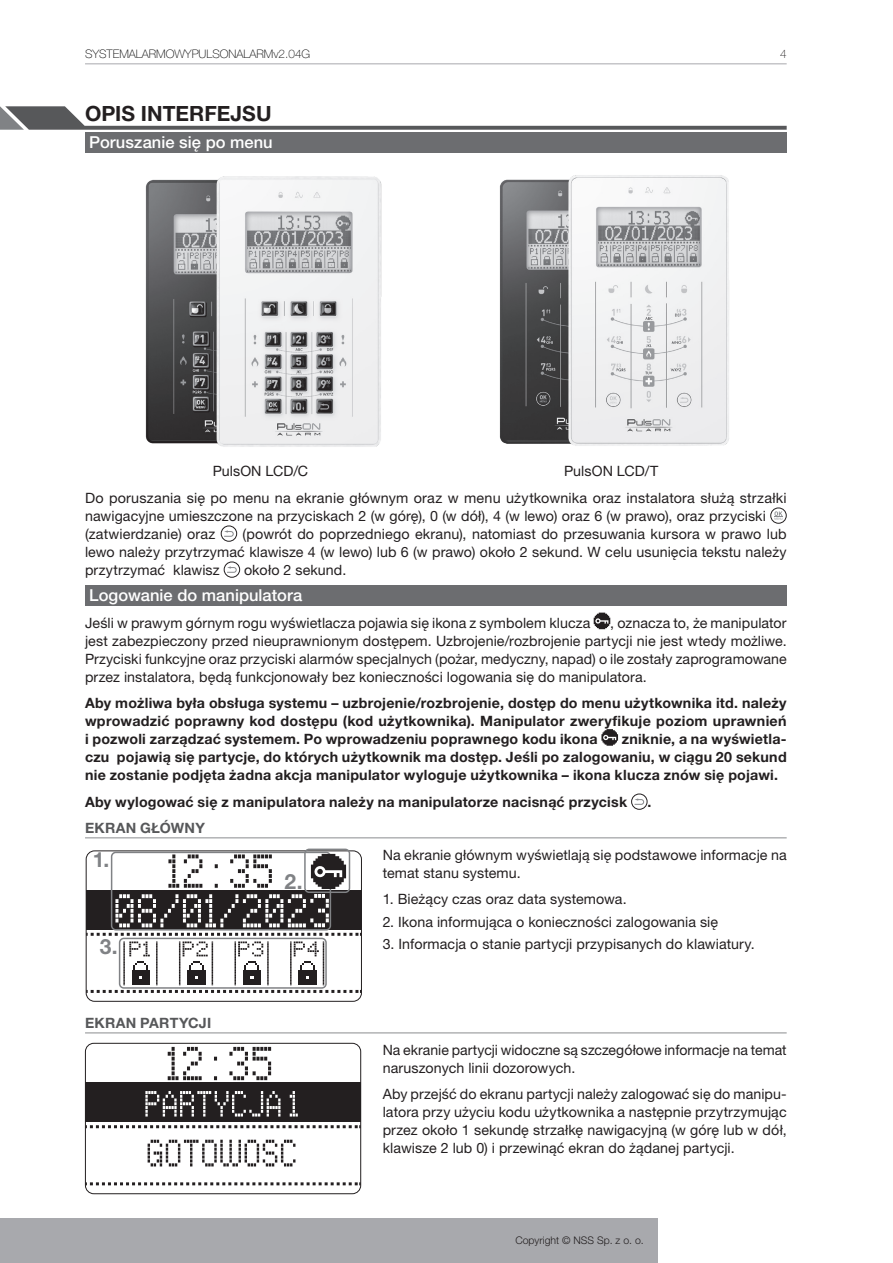
<style>
.page{position:relative;width:893px;height:1263px;background:#fff}
.page>*{position:absolute;margin:0;border:0;box-sizing:border-box;transform-origin:0 0}
.Pogrubienia{font:700 21px "Helvetica Neue LT Pro";color:#231f20}
.Rozdzial{font:700 21px "Helvetica Neue LT Pro";color:#808285}
.Pogrubienia-2{font:500 16.5px "Helvetica Neue LT Pro";letter-spacing:.005em;color:#fff}
.t1{font:14.25px/18px "Helvetica Neue LT Pro";letter-spacing:.005em;color:#231f20}
.t2{font:700 14.25px/18px "Helvetica Neue LT Pro";letter-spacing:.015em;color:#231f20;text-align:justify}
.Heading_2{font:700 14.25px "Helvetica Neue LT Pro";letter-spacing:.015em;color:#57585a}
.t3{font:100 11.85px "Helvetica Neue LT Pro";color:#231f20}
.t4{font:300 10.5px "Helvetica Neue LT Pro";color:#231f20}
</style>
<div class="page">
<div style="left:0;top:1218px;width:658px;height:45px;background:#a8a9ad"></div>
<hr style="left:85px;top:63px;width:702px;height:1px;background:#a8a9ad">
<div style="left:85px;top:132px;width:702px;height:21px;background:#6c6d70"></div>
<div style="left:85px;top:585px;width:702px;height:21px;background:#6c6d70"></div>
<hr style="left:85px;top:837px;width:702px;height:1px;background:#8a8c8f">
<hr style="left:85px;top:1032px;width:702px;height:1px;background:#8a8c8f">
<div style="left:770px;top:507px;width:17px;height:17px;border:1px solid #231f20;border-radius:50%"></div>
<svg style="left:774px;top:511px;width:8px;height:9px"></svg>
<div style="left:221px;top:525px;width:16px;height:17px;border:1px solid #231f20;border-radius:50%"></div>
<svg style="left:224px;top:530px;width:10px;height:7px"></svg>
<div style="left:224px;top:561px;width:16px;height:17px;border:1px solid #231f20;border-radius:50%"></div>
<svg style="left:227px;top:566px;width:10px;height:7px"></svg>
<svg style="left:594px;top:613px;width:16px;height:16px"></svg>
<svg style="left:601px;top:729px;width:17px;height:17px"></svg>
<div style="left:631px;top:793px;width:16px;height:17px;border:1px solid #231f20;border-radius:50%"></div>
<svg style="left:634px;top:798px;width:10px;height:7px"></svg>
<img style="left:499px;top:179px;width:65px;height:265px">
<img style="left:145px;top:179px;width:66px;height:265px">
<img style="left:564px;top:175px;width:165px;height:271px">
<img style="left:211px;top:176px;width:171px;height:271px">
<svg style="left:168px;top:1047px;width:34px;height:33px"></svg>
<svg style="left:214px;top:1076px;width:3px;height:4px"></svg>
<svg style="left:229px;top:1047px;width:42px;height:33px"></svg>
<svg style="left:89px;top:1125px;width:269px;height:3px"></svg>
<svg style="left:89px;top:1182px;width:269px;height:3px"></svg>
<div style="left:85px;top:1083px;width:276px;height:39px;background:#231f20"></div>
<svg style="left:145px;top:1091px;width:135px;height:25px"></svg>
<svg style="left:290px;top:1091px;width:8px;height:25px"></svg>
<svg style="left:148px;top:1140px;width:147px;height:26px"></svg>
<div style="left:85px;top:1043px;width:276px;height:151px;border:1px solid #231f20;border-radius:8px"></div>
<svg style="left:0;top:106px;width:787px;height:24px"></svg>
<div style="left:86px;top:890px;width:275px;height:39px;background:#231f20"></div>
<svg style="left:90px;top:933px;width:269px;height:60px"></svg>
<div style="left:86px;top:850px;width:276px;height:152px;border:1px solid #231f20;border-radius:8px"></div>
<div style="left:111px;top:852px;width:220px;height:78px;border:2px solid #808285;border-radius:4px"></div>
<div style="left:304px;top:848px;width:46px;height:45px;border:2px solid #808285;border-radius:4px"></div>
<svg style="left:115px;top:854px;width:231px;height:73px"></svg>
<p class="Pogrubienia" style="left:85px;top:101px;width:188px">OPIS INTERFEJSU</p>
<p class="Pogrubienia-2" style="left:89px;top:132px;width:185px">Poruszanie się po menu</p>
<p class="t3" style="left:780px;top:47px;width:8px">4</p>
<p class="t1" style="left:213px;top:462px;width:97px">PulsON LCD/C</p>
<p class="t1" style="left:564px;top:462px;width:96px">PulsON LCD/T</p>
<p class="t1" style="left:85px;top:488px;width:703px">Do poruszania się po menu na ekranie głównym oraz w menu użytkownika oraz instalatora służą strzałki nawigacyjne umieszczone na przyciskach 2 (w górę), 0 (w dół), 4 (w lewo) oraz 6 (w prawo), oraz przyciski (zatwierdzanie) oraz</p>
<p class="t1" style="left:85px;top:524px;width:703px;text-align:justify;text-indent:158px">(powrót do poprzedniego ekranu), natomiast do przesuwania kursora w prawo lub lewo należy przytrzymać klawisze 4 (w lewo) lub 6 (w prawo) około 2 sekund. W celu usunięcia tekstu należy przytrzymać klawisz</p>
<p class="t1" style="left:244px;top:560px;width:104px">około 2 sekund.</p>
<p class="Pogrubienia-2" style="left:89px;top:585px;width:214px">Logowanie do manipulatora</p>
<p class="t1" style="left:85px;top:613px;width:507px">Jeśli w prawym górnym rogu wyświetlacza pojawia się ikona z symbolem klucza</p>
<p class="t1" style="left:85px;top:613px;width:703px;text-align:justify;text-indent:525px">, oznacza to, że manipulator jest zabezpieczony przed nieuprawnionym dostępem. Uzbrojenie/rozbrojenie partycji nie jest wtedy możliwe.<br>Przyciski funkcyjne oraz przyciski alarmów specjalnych (pożar, medyczny, napad) o ile zostały zaprogramowane przez instalatora, będą funkcjonowały bez konieczności logowania się do manipulatora.</p>
<p class="t2" style="left:85px;top:694px;width:703px">Aby możliwa była obsługa systemu – uzbrojenie/rozbrojenie, dostęp do menu użytkownika itd. należy wprowadzić poprawny kod dostępu (kod użytkownika). Manipulator zweryfikuje poziom uprawnień i pozwoli zarządzać systemem. Po wprowadzeniu poprawnego kodu ikona</p>
<p class="t2" style="left:85px;top:730px;width:703px;text-indent:537px">zniknie, a na wyświetla&shy;czu pojawią się partycje, do których użytkownik ma dostęp. Jeśli po zalogowaniu, w ciągu 20 sekund nie zostanie podjęta żadna akcja manipulator wyloguje użytkownika – ikona klucza znów się pojawi.</p>
<p class="t2" style="left:85px;top:792px;width:544px">Aby wylogować się z manipulatora należy na manipulatorze nacisnąć przycisk</p>
<p class="t2" style="left:647px;top:792px;width:5px">.</p>
<p class="Heading_2" style="left:85px;top:819px;width:121px">EKRAN GŁÓWNY</p>
<p class="t1" style="left:383px;top:845px;width:405px">Na ekranie głównym wyświetlają się podstawowe informacje na temat stanu systemu.</p>
<p class="t1" style="left:383px;top:890px;width:246px">1. Bieżący czas oraz data systemowa.</p>
<p class="t1" style="left:383px;top:912px;width:337px">2. Ikona informująca o konieczności zalogowania się</p>
<p class="t1" style="left:383px;top:934px;width:374px">3. Informacja o stanie partycji przypisanych do klawiatury.</p>
<p class="Rozdzial" style="left:93px;top:847px;width:18px">1.</p>
<p class="Rozdzial" style="left:285px;top:868px;width:20px">2.</p>
<p class="Rozdzial" style="left:100px;top:933px;width:19px">3.</p>
<p class="Heading_2" style="left:85px;top:1014px;width:128px">EKRAN PARTYCJI</p>
<p class="t1" style="left:383px;top:1040px;width:405px">Na ekranie partycji widoczne są szczegółowe informacje na temat naruszonych linii dozorowych.</p>
<p class="t1" style="left:383px;top:1085px;width:405px;text-align:justify">Aby przejść do ekranu partycji należy zalogować się do manipu&shy;latora przy użyciu kodu użytkownika a następnie przytrzymując przez około 1 sekundę strzałkę nawigacyjną (w górę lub w dół, klawisze 2 lub 0) i przewinąć ekran do żądanej partycji.</p>
<p class="t4" style="left:515px;top:1234px;width:130px">Copyright © NSS Sp. z o. o.</p>
</div>
